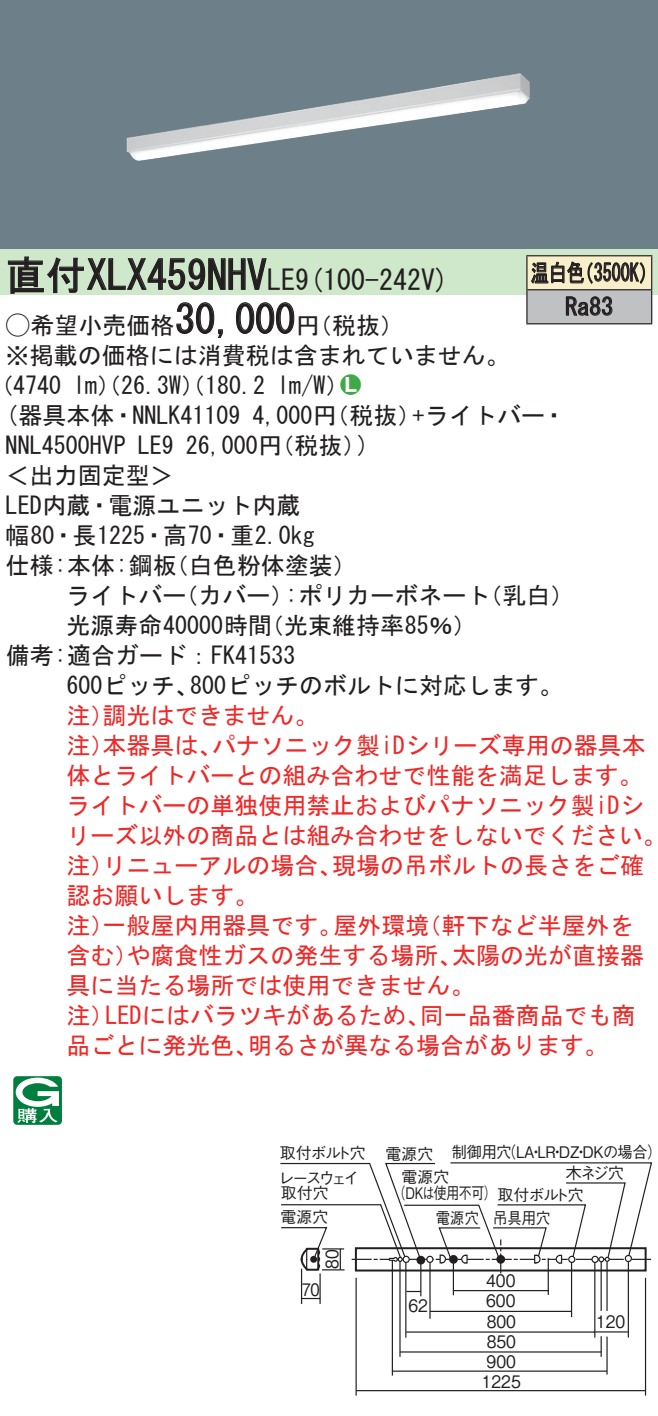
<style>
.page{position:relative;width:658px;height:1416px;background:#fff}
.page>*{position:absolute;margin:0;border:0;box-sizing:border-box;transform-origin:0 0}
.t1{font:40px "MS Gothic";color:#231f20}
.t2{font:28px "MS Gothic";color:#231f20}
.t3{font:24px/30px "MS Gothic";color:#ee2928}
.t4{font:24px/30.4px "MS Gothic";color:#231f20}
.t5{font:24px/34px "MS Gothic";color:#231f20;scale:.75 1}
.t6{font:24px "Ford Classification 1";color:#3fa948}
.t7{font:17.2px/19.2px "Gothic BBB Pro Medium 90 pv RKSJ H";color:#231f20;scale:.9 1}
.t8{font:17.2px "Gothic BBB Pro Medium 90 pv RKSJ H";color:#231f20;scale:.85 1}
.t9{font:16px/16px "Gothic BBB Pro Medium 90 pv RKSJ H";letter-spacing:-.03em;color:#231f20}
.t10{font:16px "Gothic BBB Pro Medium 90 pv RKSJ H";letter-spacing:-.03em;color:#231f20;scale:.95 1}
.t11{font:16px "Gothic BBB Pro Medium 90 pv RKSJ H";letter-spacing:-.03em;color:#231f20;scale:.9 1}
.s1{font-size:28px}
.s2{font-family:"Ford Classification 1"}
.s3{color:#fff}
</style>
<div class="page">
<div style="left:0;top:0;width:658px;height:249px;background:#6d7f88"></div>
<img style="left:126px;top:73px;width:404px;height:88px">
<div style="left:0;top:249px;width:658px;height:46px;background:#cfe7ca"></div>
<svg style="left:7px;top:256px;width:260px;height:38px"></svg>
<svg style="left:176px;top:302px;width:47px;height:36px"></svg>
<svg style="left:236px;top:302px;width:59px;height:32px"></svg>
<svg style="left:13px;top:1076px;width:49px;height:49px"></svg>
<div style="left:527px;top:256px;width:124px;height:34px;background:#f9eeca"></div>
<div style="left:527px;top:290px;width:124px;height:34px;background:#c0c1c3"></div>
<hr style="left:526px;top:255px;width:126px;height:1px;background:#231f20">
<hr style="left:526px;top:256px;width:1px;height:33px;background:#231f20">
<hr style="left:651px;top:256px;width:1px;height:33px;background:#231f20">
<hr style="left:526px;top:289px;width:126px;height:1px;background:#231f20">
<hr style="left:526px;top:290px;width:1px;height:33px;background:#231f20">
<hr style="left:651px;top:290px;width:1px;height:33px;background:#231f20">
<hr style="left:526px;top:323px;width:126px;height:1px;background:#231f20">
<svg style="left:531px;top:261px;width:114px;height:23px"></svg>
<svg style="left:565px;top:296px;width:47px;height:20px"></svg>
<hr style="left:452px;top:1260px;width:2px;height:35px;background:#231f20">
<hr style="left:429px;top:1260px;width:1px;height:59px;background:#231f20">
<hr style="left:420px;top:1260px;width:1px;height:36px;background:#231f20">
<hr style="left:547px;top:1258px;width:2px;height:37px;background:#231f20">
<hr style="left:405px;top:1261px;width:1px;height:76px;background:#231f20">
<hr style="left:399px;top:1260px;width:1px;height:97px;background:#231f20">
<hr style="left:600px;top:1336px;width:2px;height:21px;background:#231f20">
<hr style="left:594px;top:1261px;width:1px;height:76px;background:#231f20">
<hr style="left:391px;top:1259px;width:2px;height:116px;background:#231f20">
<hr style="left:606px;top:1336px;width:1px;height:38px;background:#231f20">
<hr style="left:600px;top:1261px;width:2px;height:50px;background:#231f20">
<hr style="left:606px;top:1262px;width:1px;height:49px;background:#231f20">
<hr style="left:355px;top:1278px;width:2px;height:117px;background:#231f20">
<hr style="left:645px;top:1278px;width:1px;height:117px;background:#231f20">
<hr style="left:453px;top:1290px;width:95px;height:1px;background:#231f20">
<hr style="left:430px;top:1311px;width:141px;height:1px;background:#231f20">
<hr style="left:406px;top:1331px;width:188px;height:2px;background:#231f20">
<hr style="left:400px;top:1351px;width:201px;height:1px;background:#231f20">
<hr style="left:392px;top:1370px;width:215px;height:2px;background:#231f20">
<hr style="left:356px;top:1390px;width:289px;height:1px;background:#231f20">
<hr style="left:571px;top:1261px;width:1px;height:56px;background:#231f20">
<svg style="left:406px;top:1291px;width:14px;height:1px"></svg>
<svg style="left:302px;top:1298px;width:17px;height:1px"></svg>
<hr style="left:301px;top:1269px;width:1px;height:35px;background:#231f20">
<hr style="left:319px;top:1273px;width:2px;height:31px;background:#231f20">
<hr style="left:627px;top:1261px;width:2px;height:76px;background:#231f20">
<hr style="left:593px;top:1331px;width:34px;height:1px;background:#231f20">
<svg style="left:280px;top:1162px;width:372px;height:111px"></svg>
<div style="left:310px;top:1256px;width:7px;height:7px;background:#231f20;border-radius:50%"></div>
<hr style="left:339px;top:1249px;width:2px;height:21px;background:#231f20">
<h1 class="t1" style="left:6px;top:255px;width:291px">直付XLX459NHV<span class="s1">LE</span></h1>
<p class="t2" style="left:295px;top:265px;width:155px">(9 100-242 (V</p>
<h1 class="t1" style="left:175px;top:299px;width:121px">30,000</h1>
<p class="t4" style="left:6px;top:310px;width:505px"><span class="s2">A</span>希望小売価格<br>※掲載の価格には消費税は含まれていません。</p>
<p class="t6" style="left:340px;top:372px;width:22px">2<span class="s3">7</span></p>
<p class="t4" style="left:296px;top:310px;width:109px">（円税抜(</p>
<p class="t4" style="left:277px;top:370px;width:73px">l m (W/</p>
<p class="t4" style="left:-11px;top:370px;width:74px">（4740</p>
<p class="t4" style="left:73px;top:370px;width:193px">lm）（26.3 ）（W 180.2</p>
<p class="t5" style="left:565px;top:256px;width:65px;text-indent:-34px">温白色<br>Ra83</p>
<p class="t5" style="left:575px;top:256px;width:109px">（3500 (K</p>
<p class="t4" style="left:6px;top:400px;width:236px">(器具本体・NNLK41109</p>
<p class="t4" style="left:412px;top:400px;width:155px">+ライトバー・</p>
<p class="t4" style="left:252px;top:400px;width:170px">4,000 （円税抜）</p>
<p class="t4" style="left:186px;top:430px;width:182px">26,000 （円税抜(</p>
<p class="t4" style="left:6px;top:430px;width:121px">NNL4500HVP</p>
<p class="t4" style="left:6px;top:460px;width:169px">＜出力固定型&lt;</p>
<p class="t4" style="left:6px;top:490px;width:296px">LED内蔵・電源ユニット内蔵</p>
<p class="t4" style="left:6px;top:520px;width:310px">幅80・長1225・高70・重2.0kg</p>
<p class="t4" style="left:165px;top:550px;width:194px">（白色粉体塗装(</p>
<p class="t4" style="left:138px;top:430px;width:37px">LE9</p>
<p class="t4" style="left:6px;top:550px;width:172px">仕様:本体:鋼板</p>
<p class="t4" style="left:357px;top:430px;width:13px">(</p>
<p class="t4" style="left:66px;top:580px;width:121px">ライトバー</p>
<p class="t4" style="left:174px;top:580px;width:121px">（カバー）</p>
<p class="t4" style="left:285px;top:580px;width:206px">:ポリカーボネート</p>
<p class="t4" style="left:478px;top:580px;width:97px">（乳白(</p>
<p class="t4" style="left:66px;top:610px;width:207px">光源寿命40000時間</p>
<p class="t4" style="left:6px;top:640px;width:291px">備考:適合ガード：FK41533</p>
<p class="t4" style="left:190px;top:670px;width:374px">800ピッチのボルトに対応します。</p>
<p class="t4" style="left:260px;top:610px;width:218px">（光束維持率85％(</p>
<p class="t4" style="left:66px;top:670px;width:134px">600ピッチ、</p>
<p class="t3" style="left:102px;top:700px;width:217px">調光はできません。</p>
<p class="t3" style="left:66px;top:700px;width:49px">注）</p>
<p class="t3" style="left:212px;top:730px;width:435px">パナソニック製iDシリーズ専用の器具本</p>
<p class="t3" style="left:66px;top:730px;width:49px">注）</p>
<p class="t3" style="left:66px;top:760px;width:577px">体とライトバーとの組み合わせで性能を満足します。</p>
<p class="t3" style="left:66px;top:790px;width:579px">ライトバーの単独使用禁止およびパナソニック製iDシ</p>
<p class="t3" style="left:66px;top:820px;width:601px">リーズ以外の商品とは組み合わせをしないでください。</p>
<p class="t3" style="left:332px;top:850px;width:314px">現場の吊ボルトの長さをご確</p>
<p class="t3" style="left:102px;top:730px;width:121px">本器具は、</p>
<p class="t3" style="left:66px;top:850px;width:193px">注）<br>認お願いします。</p>
<p class="t3" style="left:102px;top:850px;width:241px">リニューアルの場合、</p>
<p class="t3" style="left:102px;top:910px;width:241px">一般屋内用器具です。</p>
<p class="t3" style="left:333px;top:910px;width:97px">屋外環境</p>
<p class="t3" style="left:417px;top:910px;width:217px">（軒下など半屋外を</p>
<p class="t3" style="left:66px;top:910px;width:49px">注）</p>
<p class="t3" style="left:126px;top:940px;width:337px">や腐食性ガスの発生する場所、</p>
<p class="t3" style="left:452px;top:940px;width:194px">太陽の光が直接器</p>
<p class="t3" style="left:66px;top:940px;width:73px">含む）</p>
<p class="t3" style="left:66px;top:970px;width:409px">具に当たる場所では使用できません。</p>
<p class="t3" style="left:420px;top:1000px;width:217px">同一品番商品でも商</p>
<p class="t3" style="left:105px;top:1000px;width:326px">LEDにはバラツキがあるため、</p>
<p class="t3" style="left:66px;top:1000px;width:49px">注）</p>
<p class="t3" style="left:66px;top:1030px;width:193px">品ごとに発光色、</p>
<p class="t3" style="left:248px;top:1030px;width:362px">明るさが異なる場合があります。</p>
<p class="t9" style="left:280px;top:1142px;width:88px">取付ボルト穴</p>
<p class="t9" style="left:278px;top:1168px;width:82px">レースウェイ</p>
<p class="t9" style="left:281px;top:1183px;width:49px">取付穴</p>
<p class="t9" style="left:280px;top:1207px;width:49px">電源穴</p>
<p class="t7" style="left:320px;top:1269px;width:23px;rotate:-90deg">80</p>
<p class="t8" style="left:302px;top:1275px;width:22px">70</p>
<p class="t9" style="left:385px;top:1143px;width:49px">電源穴</p>
<p class="t10" style="left:501px;top:1139px;width:171px">（LA LR DZ DKの場合(</p>
<p class="t10" style="left:452px;top:1139px;width:64px">制御用穴</p>
<p class="t10" style="left:528px;top:1139px;width:40px">・・</p>
<p class="t10" style="left:573px;top:1139px;width:18px">・</p>
<p class="t9" style="left:565px;top:1163px;width:60px">木ネジ穴</p>
<p class="t9" style="left:393px;top:1167px;width:192px;text-indent:9px">電源穴<br>（DKは使用不可(取付ボルト穴</p>
<p class="t11" style="left:493px;top:1205px;width:65px">吊具用穴</p>
<p class="t11" style="left:436px;top:1205px;width:49px">電源穴</p>
<p class="t7" style="left:408px;top:1294px;width:23px">62</p>
<p class="t7" style="left:486px;top:1269px;width:34px">400</p>
<p class="t7" style="left:486px;top:1310px;width:34px">800</p>
<p class="t7" style="left:486px;top:1289px;width:34px">600</p>
<p class="t7" style="left:486px;top:1330px;width:34px">850</p>
<p class="t7" style="left:481px;top:1350px;width:45px">900<br>1225</p>
<p class="t7" style="left:596px;top:1310px;width:34px">120</p>
</div>
